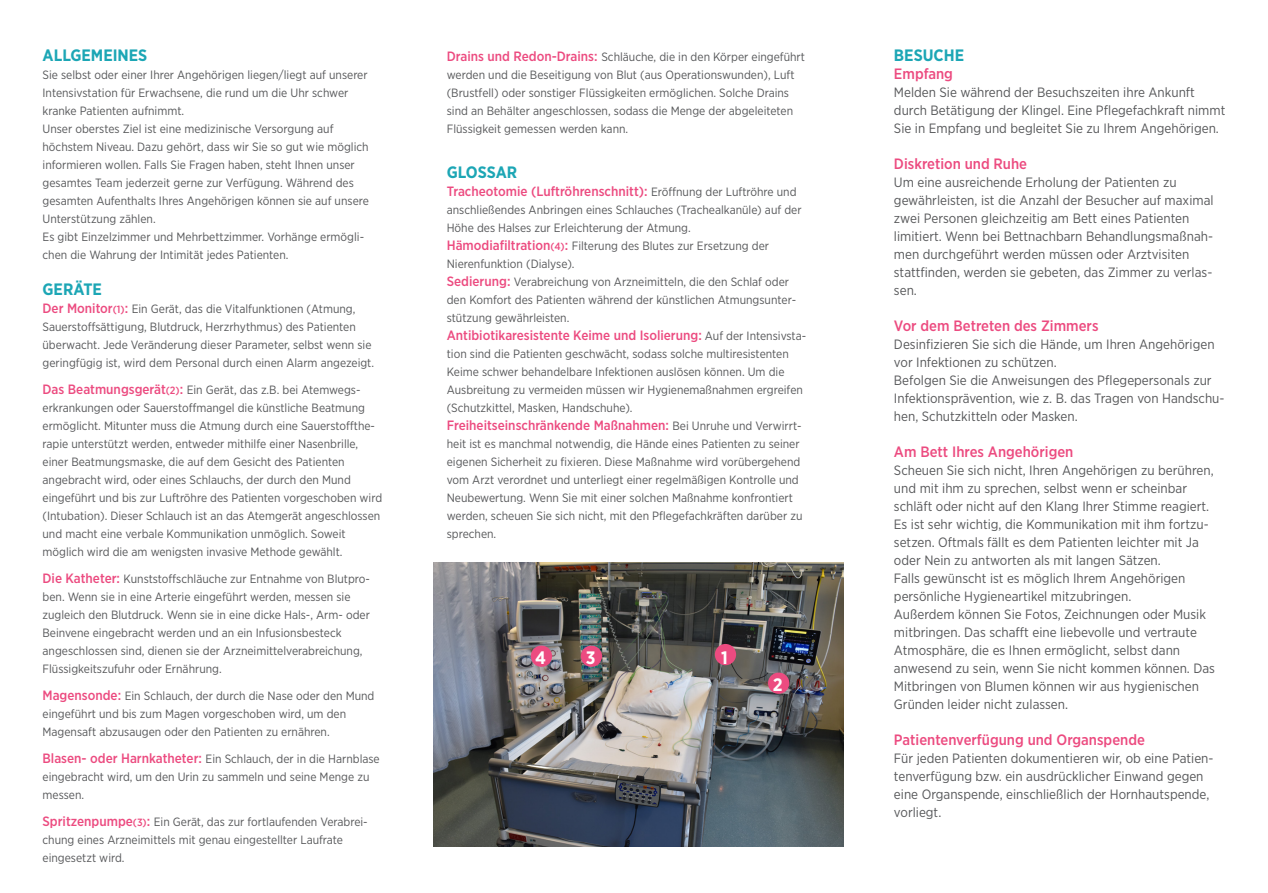
<style>
.page{position:relative;width:1268px;height:893px;background:#fff}
.page>*{position:absolute;margin:0;border:0;box-sizing:border-box;transform-origin:0 0}
.t1{font:700 18px "Gotham Narrow";color:#fff}
._01_HH1_blau{font:700 16.5px "Gotham Narrow";color:#1ca6b5}
._02_body{font:500 15px "Gotham Narrow";color:#ec4b80}
._02_body-2{font:13.5px/18px "Gotham Narrow";color:#57585a}
._02_body-3{font:500 13.5px "Gotham Narrow";color:#ec4b80}
._02_body-4{font:12px/18px "Gotham Narrow";color:#57585a}
._01_HH1_blau-2{font:12px/18px "Gotham Narrow";color:#57585a}
.s1{font-weight:500;font-size:13.5px;color:#ec4b80}
.s2{font-weight:500;font-size:10.5px;color:#ec4b80}
.s3{font-weight:400;font-size:12px;color:#57585a}
</style>
<div class="page">
<img style="left:433px;top:563px;width:409px;height:283px">
<div style="left:580px;top:646px;width:22px;height:21px;background:#ec4b80;border-radius:50%"></div>
<div style="left:767px;top:673px;width:22px;height:21px;background:#ec4b80;border-radius:50%"></div>
<div style="left:530px;top:646px;width:22px;height:21px;background:#ec4b80;border-radius:50%"></div>
<div style="left:714px;top:644px;width:22px;height:21px;background:#ec4b80;border-radius:50%"></div>
<p class="_01_HH1_blau" style="left:43px;top:44px;width:106px">ALLGEMEINES</p>
<p class="_02_body-4" style="left:43px;top:65px;width:326px">Sie selbst oder einer Ihrer Angehörigen liegen/liegt auf unserer<br>Intensivstation für Erwachsene, die rund um die Uhr schwer kranke Patienten aufnimmt.</p>
<p class="_02_body-4" style="left:43px;top:119px;width:328px">Unser oberstes Ziel ist eine medizinische Versorgung auf höchstem Niveau. Dazu gehört, dass wir Sie so gut wie möglich informieren wollen. Falls Sie Fragen haben, steht Ihnen unser gesamtes Team jederzeit gerne zur Verfügung. Während des gesamten Aufenthalts Ihres Angehörigen können sie auf unsere Unterstützung zählen.</p>
<p class="_02_body-4" style="left:43px;top:227px;width:323px">Es gibt Einzelzimmer und Mehrbettzimmer. Vorhänge ermögli&shy;chen die Wahrung der Intimität jedes Patienten.</p>
<p class="_01_HH1_blau" style="left:43px;top:278px;width:61px">GERÄTE</p>
<p class="_01_HH1_blau-2" style="left:43px;top:299px;width:333px"><span class="s1">Der Monitor</span><span class="s2">(1)</span><span class="s1">:</span> Ein Gerät, das die Vitalfunktionen (Atmung, Sauerstoffsättigung, Blutdruck, Herzrhythmus) des Patienten überwacht. Jede Veränderung dieser Parameter, selbst wenn sie geringfügig ist, wird dem Personal durch einen Alarm angezeigt.</p>
<p class="_02_body-4" style="left:43px;top:380px;width:341px"><span class="s1">Das Beatmungsgerät</span><span class="s2">(2)</span><span class="s1">:</span> Ein Gerät, das z.B. bei Atemwegs&shy;erkrankungen oder Sauerstoffmangel die künstliche Beatmung ermöglicht. Mitunter muss die Atmung durch eine Sauerstoffthe&shy;rapie unterstützt werden, entweder mithilfe einer Nasenbrille, einer Beatmungsmaske, die auf dem Gesicht des Patienten angebracht wird, oder eines Schlauchs, der durch den Mund eingeführt und bis zur Luftröhre des Patienten vorgeschoben wird (Intubation). Dieser Schlauch ist an das Atemgerät angeschlossen und macht eine verbale Kommunikation unmöglich. Soweit möglich wird die am wenigsten invasive Methode gewählt.</p>
<p class="_02_body-4" style="left:43px;top:569px;width:329px"><span class="s1">Die Katheter:</span> Kunststoffschläuche zur Entnahme von Blutpro&shy;ben. Wenn sie in eine Arterie eingeführt werden, messen sie zugleich den Blutdruck. Wenn sie in eine dicke Hals-, Arm- oder Beinvene eingebracht werden und an ein Infusionsbesteck angeschlossen sind, dienen sie der Arzneimittelverabreichung, Flüssigkeitszufuhr oder Ernährung.</p>
<p class="_02_body-4" style="left:43px;top:686px;width:333px"><span class="s1">Magensonde:</span> Ein Schlauch, der durch die Nase oder den Mund eingeführt und bis zum Magen vorgeschoben wird, um den<br>Magensaft abzusaugen oder den Patienten zu ernähren.</p>
<p class="_02_body-4" style="left:43px;top:749px;width:338px"><span class="s1">Blasen- oder Harnkatheter:</span> Ein Schlauch, der in die Harnblase eingebracht wird, um den Urin zu sammeln und seine Menge zu messen.</p>
<p class="_02_body-4" style="left:43px;top:812px;width:326px"><span class="s1">Spritzenpumpe</span><span class="s2">(3)</span><span class="s1">:</span> Ein Gerät, das zur fortlaufenden Verabrei&shy;chung eines Arzneimittels mit genau eingestellter Laufrate eingesetzt wird.</p>
<p class="_02_body-4" style="left:446px;top:47px;width:359px"><span class="s1">Drains und Redon-Drains:</span> Schläuche, die in den Körper eingeführt werden und die Beseitigung von Blut (aus Operationswunden), Luft (Brustfell) oder sonstiger Flüssigkeiten ermöglichen. Solche Drains sind an Behälter angeschlossen, sodass die Menge der abgeleiteten Flüssigkeit gemessen werden kann.</p>
<p class="_01_HH1_blau" style="left:446px;top:161px;width:72px">GLOSSAR</p>
<p class="_02_body-3" style="left:446px;top:182px;width:351px">Tracheotomie (Luftröhrenschnitt): <span class="s3">Eröffnung der Luftröhre und</span></p>
<p class="_02_body-4" style="left:446px;top:200px;width:356px">anschließendes Anbringen eines Schlauches (Trachealkanüle) auf der<br>Höhe des Halses zur Erleichterung der Atmung.</p>
<p class="_02_body-4" style="left:446px;top:236px;width:324px"><span class="s1">Hämodiafiltration</span><span class="s2">(4)</span><span class="s1">:</span> Filterung des Blutes zur Ersetzung der<br>Nierenfunktion (Dialyse).</p>
<p class="_02_body-4" style="left:446px;top:272px;width:351px"><span class="s1">Sedierung:</span> Verabreichung von Arzneimitteln, die den Schlaf oder den Komfort des Patienten während der künstlichen Atmungsunter&shy;stützung gewährleisten.</p>
<p class="_02_body-3" style="left:446px;top:326px;width:361px">Antibiotikaresistente Keime und Isolierung: <span class="s3">Auf der Intensivsta-</span></p>
<p class="_02_body-4" style="left:446px;top:344px;width:357px">tion sind die Patienten geschwächt, sodass solche multiresistenten Keime schwer behandelbare Infektionen auslösen können. Um die Ausbreitung zu vermeiden müssen wir Hygienemaßnahmen ergreifen (Schutzkittel, Masken, Handschuhe).</p>
<p class="_02_body-3" style="left:446px;top:416px;width:356px">Freiheitseinschränkende Maßnahmen: <span class="s3">Bei Unruhe und Verwirrt-</span></p>
<p class="_02_body-4" style="left:446px;top:434px;width:357px">heit ist es manchmal notwendig, die Hände eines Patienten zu seiner eigenen Sicherheit zu fixieren. Diese Maßnahme wird vorübergehend vom Arzt verordnet und unterliegt einer regelmäßigen Kontrolle und Neubewertung. Wenn Sie mit einer solchen Maßnahme konfrontiert werden, scheuen Sie sich nicht, mit den Pflegefachkräften darüber zu sprechen.</p>
<p class="t1" style="left:535px;top:646px;width:12px">4</p>
<p class="t1" style="left:721px;top:646px;width:8px">1</p>
<p class="t1" style="left:585px;top:646px;width:11px">3</p>
<p class="t1" style="left:772px;top:673px;width:11px">2</p>
<p class="_01_HH1_blau" style="left:893px;top:44px;width:72px">BESUCHE</p>
<p class="_02_body" style="left:893px;top:64px;width:60px">Empfang</p>
<p class="_02_body-2" style="left:893px;top:83px;width:333px">Melden Sie während der Besuchszeiten ihre Ankunft durch Betätigung der Klingel. Eine Pflegefachkraft nimmt<br>Sie in Empfang und begleitet Sie zu Ihrem Angehörigen.</p>
<p class="_02_body" style="left:893px;top:154px;width:135px">Diskretion und Ruhe</p>
<p class="_02_body-2" style="left:893px;top:173px;width:321px">Um eine ausreichende Erholung der Patienten zu gewährleisten, ist die Anzahl der Besucher auf maximal zwei Personen gleichzeitig am Bett eines Patienten limitiert. Wenn bei Bettnachbarn Behandlungsmaßnah&shy;men durchgeführt werden müssen oder Arztvisiten stattfinden, werden sie gebeten, das Zimmer zu verlas&shy;sen.</p>
<p class="_02_body" style="left:893px;top:316px;width:206px">Vor dem Betreten des Zimmers</p>
<p class="_02_body-2" style="left:893px;top:335px;width:322px">Desinfizieren Sie sich die Hände, um Ihren Angehörigen vor Infektionen zu schützen.</p>
<p class="_02_body-2" style="left:893px;top:371px;width:332px">Befolgen Sie die Anweisungen des Pflegepersonals zur<br>Infektionsprävention, wie z. B. das Tragen von Handschu&shy;hen, Schutzkitteln oder Masken.</p>
<p class="_02_body" style="left:893px;top:442px;width:181px">Am Bett Ihres Angehörigen</p>
<p class="_02_body-2" style="left:893px;top:461px;width:321px">Scheuen Sie sich nicht, Ihren Angehörigen zu berühren, und mit ihm zu sprechen, selbst wenn er scheinbar schläft oder nicht auf den Klang Ihrer Stimme reagiert.<br>Es ist sehr wichtig, die Kommunikation mit ihm fortzu&shy;setzen. Oftmals fällt es dem Patienten leichter mit Ja oder Nein zu antworten als mit langen Sätzen.</p>
<p class="_02_body-2" style="left:893px;top:569px;width:293px">Falls gewünscht ist es möglich Ihrem Angehörigen persönliche Hygieneartikel mitzubringen.</p>
<p class="_02_body-2" style="left:893px;top:605px;width:322px">Außerdem können Sie Fotos, Zeichnungen oder Musik mitbringen. Das schafft eine liebevolle und vertraute Atmosphäre, die es Ihnen ermöglicht, selbst dann anwesend zu sein, wenn Sie nicht kommen können. Das Mitbringen von Blumen können wir aus hygienischen Gründen leider nicht zulassen.</p>
<p class="_02_body" style="left:893px;top:730px;width:252px">Patientenverfügung und Organspende</p>
<p class="_02_body-2" style="left:893px;top:749px;width:321px">Für jeden Patienten dokumentieren wir, ob eine Patien&shy;tenverfügung bzw. ein ausdrücklicher Einwand gegen eine Organspende, einschließlich der Hornhautspende, vorliegt.</p>
</div>
